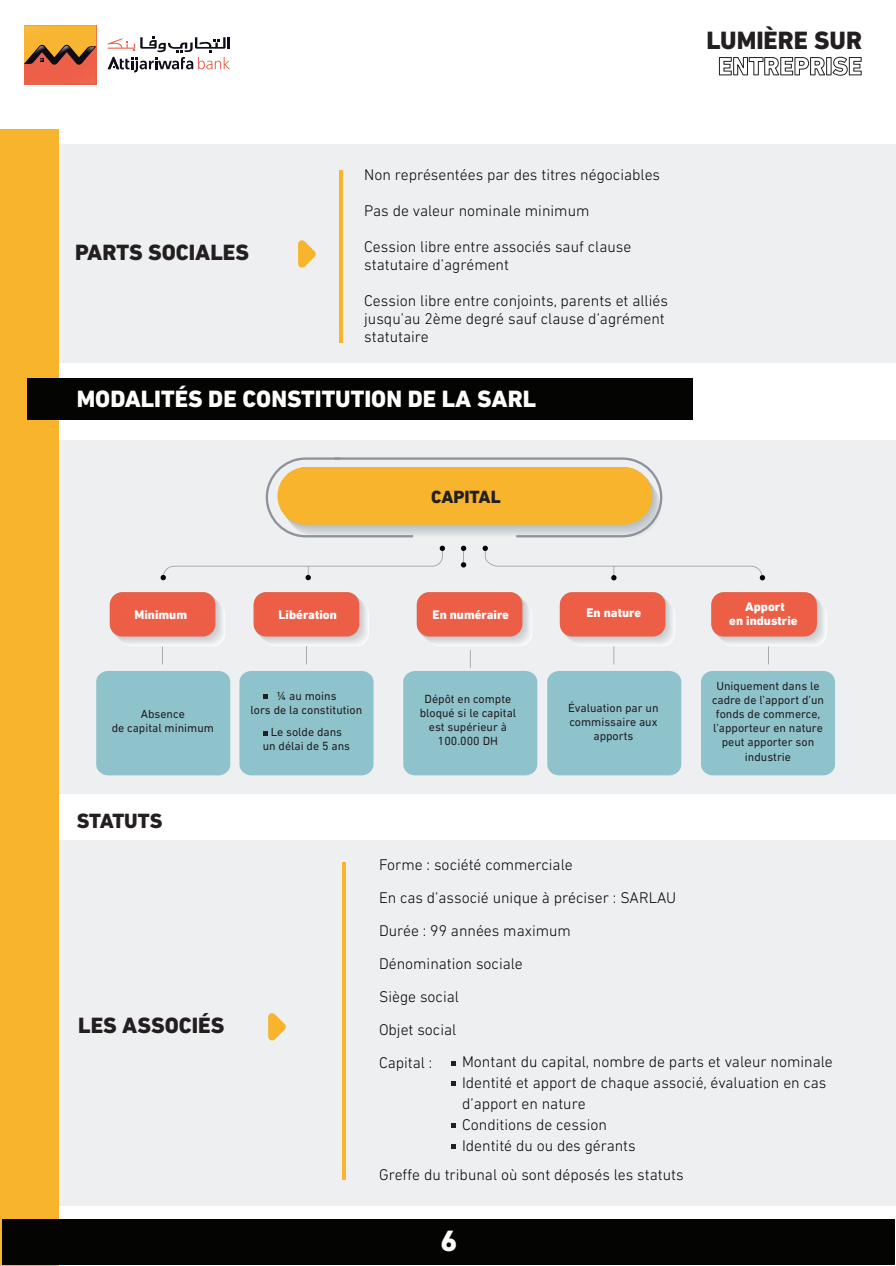
<style>
.page{position:relative;width:896px;height:1266px;background:#fff}
.page>*{position:absolute;margin:0;border:0;box-sizing:border-box;transform-origin:0 0}
.t1{font:800 29.85px "DIN Next LT Pro";color:#fff}
.t2{font:800 25.5px "DIN Next LT Pro";color:#231f20}
.t3{font:800 24px "DIN Next LT Pro";color:#fff}
.t4{font:800 22.5px "DIN Next LT Pro";color:#231f20}
.t5{font:800 21px "DIN Next LT Pro";letter-spacing:-.005em;color:#231f20}
.t6{font:800 18px "DIN Next LT Pro";color:#231f20}
.t7{font:300 15.75px/33px "DIN Next LT Pro";color:#040503}
.t8{font:800 12.75px/14.2px "DIN Next LT Pro";color:#fff;text-align:center}
.t9{font:12px/14.1px "DIN Next LT Pro";color:#231f20;text-align:center}
</style>
<div class="page">
<div style="left:30px;top:840px;width:866px;height:365px;background:#edeff0"></div>
<div style="left:30px;top:145px;width:866px;height:218px;background:#edeff0"></div>
<svg style="left:298px;top:240px;width:18px;height:28px"></svg>
<hr style="left:339px;top:170px;width:4px;height:172px;background:#f8b42c">
<div style="left:30px;top:440px;width:866px;height:353px;background:#edeff0"></div>
<div style="left:547px;top:671px;width:134px;height:104px;background:#8fc3cc;border-radius:12px"></div>
<div style="left:403px;top:671px;width:134px;height:104px;background:#8fc3cc;border-radius:12px"></div>
<div style="left:239px;top:671px;width:134px;height:104px;background:#8fc3cc;border-radius:12px"></div>
<div style="left:96px;top:671px;width:134px;height:104px;background:#8fc3cc;border-radius:12px"></div>
<div style="left:0;top:130px;width:59px;height:1136px;background:#f8b42c"></div>
<div style="left:2px;top:1219px;width:892px;height:45px;background:#040503"></div>
<svg style="left:24px;top:25px;width:72px;height:58px;background:#d37a39"></svg>
<svg style="left:108px;top:37px;width:122px;height:36px"></svg>
<svg style="left:719px;top:57px;width:106px;height:19px"></svg>
<div style="left:826px;top:57px;width:5px;height:18px;border:1px solid #231f20"></div>
<svg style="left:832px;top:56px;width:30px;height:20px"></svg>
<div style="left:27px;top:379px;width:666px;height:41px;background:#040503"></div>
<svg style="left:162px;top:646px;width:1px;height:18px"></svg>
<svg style="left:613px;top:646px;width:1px;height:18px"></svg>
<svg style="left:768px;top:646px;width:1px;height:18px"></svg>
<svg style="left:266px;top:457px;width:396px;height:80px"></svg>
<svg style="left:161px;top:546px;width:284px;height:34px"></svg>
<svg style="left:483px;top:546px;width:282px;height:34px"></svg>
<div style="left:119px;top:601px;width:106px;height:45px;background:#fbfbfc;border-radius:13px"></div>
<div style="left:118px;top:600px;width:106px;height:45px;background:#edeff0;border-radius:13px"></div>
<div style="left:116px;top:598px;width:106px;height:45px;background:#e9ebec;border-radius:13px"></div>
<div style="left:115px;top:597px;width:106px;height:45px;background:#e2e4e6;border-radius:13px"></div>
<div style="left:114px;top:596px;width:106px;height:45px;background:#dddfe1;border-radius:13px"></div>
<div style="left:113px;top:595px;width:106px;height:45px;background:#d0d4d7;border-radius:13px"></div>
<div style="left:111px;top:593px;width:106px;height:45px;background:#ccd1d3;border-radius:13px"></div>
<svg style="left:110px;top:592px;width:106px;height:45px"></svg>
<div style="left:110px;top:592px;width:105px;height:44px;background:#ed5e47;border-radius:13px"></div>
<div style="left:263px;top:601px;width:105px;height:45px;background:#f4f6f6;border-radius:13px"></div>
<div style="left:262px;top:600px;width:105px;height:45px;background:#edf0f0;border-radius:13px"></div>
<div style="left:260px;top:598px;width:105px;height:45px;background:#e2e4e5;border-radius:13px"></div>
<div style="left:258px;top:596px;width:105px;height:45px;background:#dddfe1;border-radius:13px"></div>
<div style="left:257px;top:595px;width:105px;height:45px;background:#d7dadc;border-radius:13px"></div>
<div style="left:256px;top:594px;width:105px;height:45px;background:#d1d5d8;border-radius:13px"></div>
<svg style="left:255px;top:593px;width:105px;height:45px"></svg>
<svg style="left:254px;top:592px;width:105px;height:45px"></svg>
<div style="left:254px;top:592px;width:105px;height:44px;background:#ed5e47;border-radius:13px"></div>
<div style="left:569px;top:601px;width:106px;height:45px;background:#fbfbfc;border-radius:13px"></div>
<div style="left:568px;top:600px;width:106px;height:45px;background:#edeff0;border-radius:13px"></div>
<div style="left:566px;top:598px;width:106px;height:45px;background:#e9ebec;border-radius:13px"></div>
<div style="left:565px;top:597px;width:106px;height:45px;background:#e2e4e6;border-radius:13px"></div>
<div style="left:564px;top:596px;width:106px;height:45px;background:#dddfe1;border-radius:13px"></div>
<div style="left:563px;top:595px;width:106px;height:45px;background:#d0d4d7;border-radius:13px"></div>
<div style="left:561px;top:593px;width:106px;height:45px;background:#ccd1d3;border-radius:13px"></div>
<svg style="left:560px;top:592px;width:106px;height:45px"></svg>
<div style="left:560px;top:592px;width:105px;height:44px;background:#ed5e47;border-radius:13px"></div>
<div style="left:720px;top:601px;width:106px;height:45px;background:#fbfbfc;border-radius:13px"></div>
<div style="left:719px;top:600px;width:106px;height:45px;background:#f4f5f6;border-radius:13px"></div>
<div style="left:718px;top:599px;width:106px;height:45px;background:#edeff0;border-radius:13px"></div>
<div style="left:717px;top:598px;width:106px;height:45px;background:#e9ebec;border-radius:13px"></div>
<div style="left:716px;top:597px;width:106px;height:45px;background:#e2e4e6;border-radius:13px"></div>
<div style="left:715px;top:596px;width:106px;height:45px;background:#dddfe1;border-radius:13px"></div>
<div style="left:714px;top:595px;width:106px;height:45px;background:#d7dadc;border-radius:13px"></div>
<div style="left:713px;top:594px;width:106px;height:45px;background:#d1d5d8;border-radius:13px"></div>
<div style="left:712px;top:593px;width:106px;height:45px;background:#ccd1d3;border-radius:13px"></div>
<svg style="left:711px;top:592px;width:106px;height:45px"></svg>
<div style="left:711px;top:592px;width:106px;height:44px;background:#ed5e47;border-radius:13px"></div>
<svg style="left:461px;top:546px;width:5px;height:21px"></svg>
<div style="left:426px;top:601px;width:106px;height:45px;background:#f2f4f4;border-radius:13px"></div>
<div style="left:425px;top:600px;width:105px;height:45px;background:#edf0f0;border-radius:13px"></div>
<div style="left:423px;top:598px;width:106px;height:45px;background:#e9ebec;border-radius:13px"></div>
<div style="left:422px;top:597px;width:106px;height:45px;background:#e2e4e6;border-radius:13px"></div>
<div style="left:421px;top:596px;width:106px;height:45px;background:#d5d8db;border-radius:13px"></div>
<div style="left:419px;top:594px;width:105px;height:45px;background:#d1d5d8;border-radius:13px"></div>
<div style="left:418px;top:593px;width:106px;height:45px;background:#ccd1d3;border-radius:13px"></div>
<svg style="left:417px;top:592px;width:106px;height:45px"></svg>
<div style="left:417px;top:592px;width:105px;height:44px;background:#ed5e47;border-radius:13px"></div>
<svg style="left:470px;top:650px;width:1px;height:18px"></svg>
<svg style="left:306px;top:646px;width:1px;height:18px"></svg>
<div style="left:701px;top:671px;width:134px;height:104px;background:#8fc3cc;border-radius:12px"></div>
<svg style="left:263px;top:694px;width:5px;height:5px"></svg>
<svg style="left:263px;top:731px;width:5px;height:5px"></svg>
<svg style="left:268px;top:1013px;width:18px;height:28px"></svg>
<hr style="left:343px;top:863px;width:3px;height:317px;background:#f8b42c">
<svg style="left:451px;top:1061px;width:5px;height:5px"></svg>
<svg style="left:451px;top:1081px;width:5px;height:4px"></svg>
<svg style="left:451px;top:1144px;width:5px;height:4px"></svg>
<svg style="left:451px;top:1123px;width:5px;height:5px"></svg>
<h2 class="t2" style="left:706px;top:26px;width:157px">LUMIÈRE SUR</h2>
<h3 class="t4" style="left:75px;top:239px;width:176px">PARTS SOCIALES</h3>
<p class="t7" style="left:364px;top:158px;width:297px">Non représentées par des titres négociables</p>
<p class="t7" style="left:364px;top:194px;width:227px">Pas de valeur nominale minimum</p>
<p class="t7" style="left:364px;top:238px;width:269px;line-height:18px">Cession libre entre associés sauf clause statutaire d’agrément</p>
<p class="t7" style="left:364px;top:292px;width:305px;line-height:18px">Cession libre entre conjoints, parents et alliés jusqu’au 2ème degré sauf clause d’agrément statutaire</p>
<h3 class="t3" style="left:77px;top:384px;width:461px">MODALITÉS DE CONSTITUTION DE LA SARL</h3>
<p class="t6" style="left:431px;top:486px;width:71px">CAPITAL</p>
<p class="t8" style="left:135px;top:607px;width:54px">Minimum</p>
<p class="t8" style="left:279px;top:607px;width:60px">Libération</p>
<p class="t8" style="left:433px;top:607px;width:78px">En numéraire</p>
<p class="t8" style="left:587px;top:606px;width:56px">En nature</p>
<p class="t8" style="left:729px;top:599px;width:70px">Apport<br>en industrie</p>
<p class="t9" style="left:112px;top:707px;width:104px">Absence<br>de capital minimum</p>
<h3 class="t5" style="left:77px;top:808px;width:87px">STATUTS</h3>
<h3 class="t4" style="left:78px;top:1012px;width:147px">LES ASSOCIÉS</h3>
<p class="t9" style="left:251px;top:688px;width:113px">¼ au moins<br>lors de la constitution</p>
<p class="t9" style="left:263px;top:725px;width:89px">Le solde dans un délai de 5 ans</p>
<p class="t9" style="left:420px;top:691px;width:98px">Dépôt en compte bloqué si le capital est supérieur à<br>100.000 DH</p>
<p class="t9" style="left:568px;top:701px;width:92px">Évaluation par un commissaire aux apports</p>
<p class="t9" style="left:712px;top:678px;width:114px">Uniquement dans le cadre de l’apport d’un fonds de commerce, l’apporteur en nature peut apporter son industrie</p>
<p class="t7" style="left:379px;top:848px;width:299px">Forme : société commerciale<br>En cas d’associé unique à préciser : SARLAU<br>Durée : 99 années maximum<br>Dénomination sociale<br>Siège social<br>Objet social<br>Capital :</p>
<p class="t7" style="left:462px;top:1051px;width:372px;line-height:21px">Montant du capital, nombre de parts et valeur nominale Identité et apport de chaque associé, évaluation en cas d’apport en nature<br>Conditions de cession<br>Identité du ou des gérants</p>
<p class="t7" style="left:379px;top:1158px;width:306px">Greffe du tribunal où sont déposés les statuts</p>
<h1 class="t1" style="left:440px;top:1223px;width:18px">6</h1>
</div>
